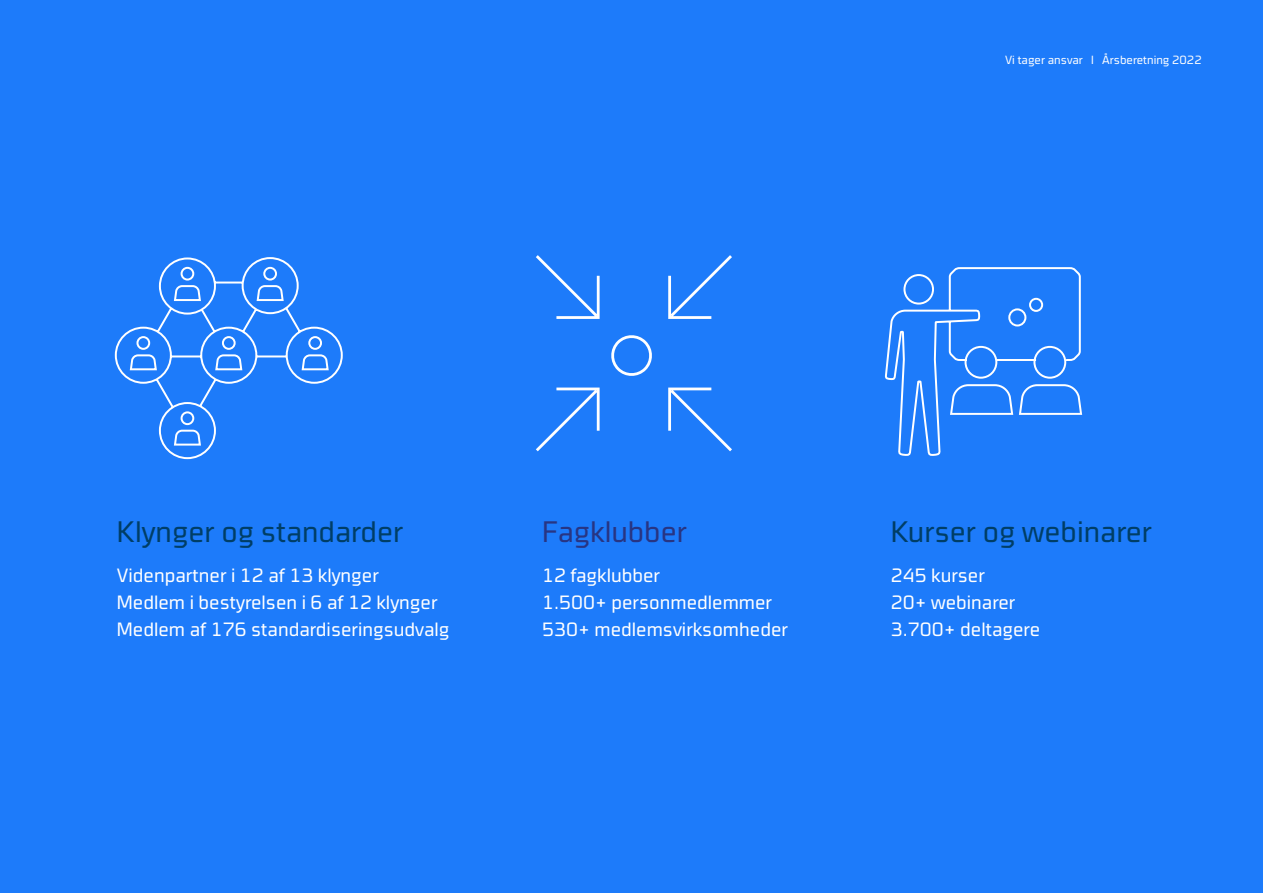
<style>
.page{position:relative;width:1263px;height:893px;background:#1d7bfa}
.page>*{position:absolute;margin:0;border:0;box-sizing:border-box;transform-origin:0 0}
.t1{font:300 condensed 30px "Cube OT";color:#003e66}
.t2{font:300 condensed 30px "Cube OT";color:#283583}
.t3{font:300 condensed 19.5px/27px "Cube OT";color:#fff}
.t4{font:300 condensed 12px "Cube OT";color:#fff}
</style>
<div class="page">
<svg style="left:884px;top:267px;width:199px;height:189px"></svg>
<svg style="left:114px;top:257px;width:229px;height:203px"></svg>
<svg style="left:536px;top:255px;width:196px;height:197px"></svg>
<p class="t4" style="left:1005px;top:53px;width:198px">Vi tager ansvar I Årsberetning 2022</p>
<h1 class="t1" style="left:117px;top:515px;width:288px">Klynger og standarder</h1>
<p class="t3" style="left:117px;top:561px;width:334px">Videnpartner i 12 af 13 klynger<br>Medlem i bestyrelsen i 6 af 12 klynger<br>Medlem af 176 standardiseringsudvalg</p>
<h1 class="t2" style="left:542px;top:515px;width:146px">Fagklubber</h1>
<p class="t3" style="left:542px;top:561px;width:247px">12 fagklubber<br>1.500+ personmedlemmer<br>530+ medlemsvirksomheder</p>
<h1 class="t1" style="left:891px;top:515px;width:262px">Kurser og webinarer</h1>
<p class="t3" style="left:891px;top:561px;width:151px">245 kurser<br>20+ webinarer<br>3.700+ deltagere</p>
</div>
